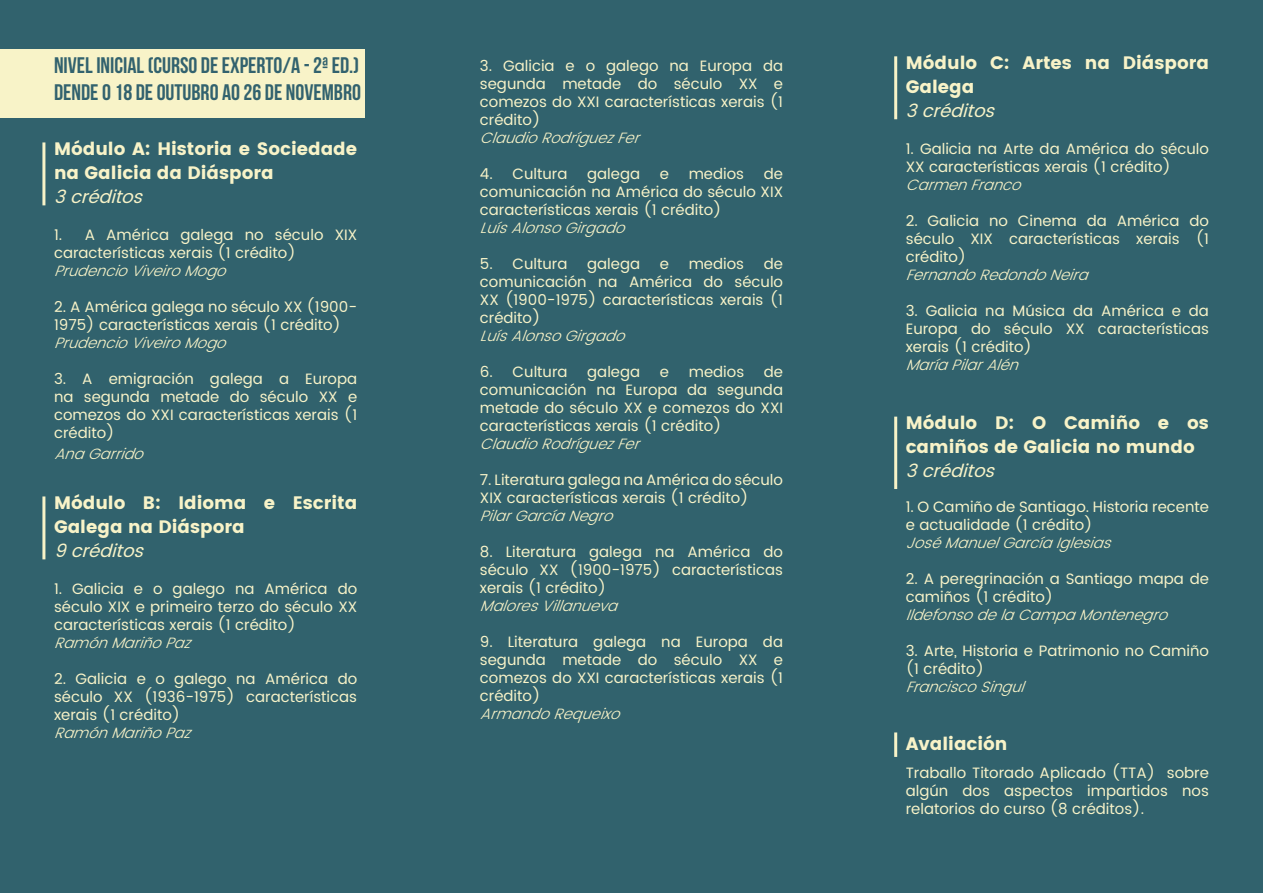
<style>
.page{position:relative;width:1263px;height:893px;background:#31626d}
.page>*{position:absolute;margin:0;border:0;box-sizing:border-box;transform-origin:0 0}
.t1{font:22.5px/27px "Bebas Neue";color:#32626e}
.t2{font:18px/24px "Poppins";color:#f8f3c8}
.t3{font:italic 18px "Poppins";color:#f8f3c8}
.t4{font:15px/18px "Poppins";color:#f8f3c8;text-align:justify}
.t5{font:italic 300 15px "Poppins";color:#f8f3c8}
</style>
<div class="page">
<div style="left:0;top:49px;width:364px;height:69px;background:#f8f3c8"></div>
<hr style="left:42px;top:142px;width:3px;height:63px;background:#f8f3c8">
<hr style="left:894px;top:56px;width:3px;height:63px;background:#f8f3c8">
<hr style="left:894px;top:417px;width:3px;height:72px;background:#f8f3c8">
<hr style="left:42px;top:496px;width:3px;height:63px;background:#f8f3c8">
<hr style="left:894px;top:732px;width:3px;height:25px;background:#f8f3c8">
<h1 class="t1" style="left:54px;top:52px;width:308px">NIVEL INICIAL (CURSO DE EXPERTO/A - 2ª ED.)<br>DENDE O 18 DE OUTUBRO AO 26 DE NOVEMBRO</h1>
<p class="t2" style="left:54px;top:137px;width:305px">Módulo A: Historia e Sociedade na Galicia da Diáspora</p>
<p class="t3" style="left:54px;top:184px;width:97px">3créditos</p>
<p class="t4" style="left:54px;top:227px;width:305px">1. A América galega no século XIX características xerais (1 crédito)</p>
<p class="t5" style="left:54px;top:260px;width:181px">PrudencioViveiroMogo</p>
<p class="t4" style="left:54px;top:299px;width:305px">2. A América galega no século XX (1900-<br>1975) características xerais (1 crédito)</p>
<p class="t5" style="left:54px;top:332px;width:181px">PrudencioViveiroMogo</p>
<p class="t4" style="left:54px;top:371px;width:305px">3. A emigración galega a Europa na segunda metade do século XX e comezos do XXI características xerais (1 crédito)</p>
<p class="t5" style="left:54px;top:443px;width:98px">AnaGarrido</p>
<p class="t2" style="left:54px;top:491px;width:305px">Módulo B: Idioma e Escrita<br>Galega na Diáspora</p>
<p class="t3" style="left:54px;top:538px;width:98px">9créditos</p>
<p class="t4" style="left:54px;top:581px;width:305px">1. Galicia e o galego na América do século XIX e primeiro terzo do século XX características xerais (1 crédito)</p>
<p class="t5" style="left:54px;top:632px;width:146px">RamónMariñoPaz</p>
<p class="t4" style="left:54px;top:671px;width:305px">2. Galicia e o galego na América do século XX (1936-1975) características xerais (1 crédito)</p>
<p class="t5" style="left:54px;top:722px;width:146px">RamónMariñoPaz</p>
<p class="t4" style="left:480px;top:57px;width:305px">3. Galicia e o galego na Europa da segunda metade do século XX e comezos do XXI características xerais (1 crédito)</p>
<p class="t5" style="left:480px;top:127px;width:168px">ClaudioRodríguezFer</p>
<p class="t4" style="left:480px;top:165px;width:89px">4. Cultura</p>
<p class="t4" style="left:587px;top:165px;width:54px">galega</p>
<p class="t4" style="left:660px;top:165px;width:11px">e</p>
<p class="t4" style="left:689px;top:165px;width:57px">medios</p>
<p class="t4" style="left:480px;top:165px;width:305px;text-indent:284px">de comunicación na América do século XIX características xerais (1 crédito)</p>
<p class="t5" style="left:480px;top:217px;width:154px">LuísAlonsoGirgado</p>
<p class="t4" style="left:480px;top:255px;width:89px">5. Cultura</p>
<p class="t4" style="left:587px;top:255px;width:54px">galega</p>
<p class="t4" style="left:660px;top:255px;width:11px">e</p>
<p class="t4" style="left:689px;top:255px;width:57px">medios</p>
<p class="t4" style="left:480px;top:255px;width:305px;text-indent:284px">de comunicación na América do século XX (1900-1975) características xerais (1 crédito)</p>
<p class="t5" style="left:480px;top:325px;width:154px">LuísAlonsoGirgado</p>
<p class="t4" style="left:480px;top:363px;width:89px">6. Cultura</p>
<p class="t4" style="left:587px;top:363px;width:54px">galega</p>
<p class="t4" style="left:660px;top:363px;width:11px">e</p>
<p class="t4" style="left:689px;top:363px;width:57px">medios</p>
<p class="t4" style="left:480px;top:363px;width:305px;text-indent:284px">de comunicación na Europa da segunda metade do século XX e comezos do XXI características xerais (1 crédito)</p>
<p class="t5" style="left:480px;top:433px;width:168px">ClaudioRodríguezFer</p>
<p class="t4" style="left:480px;top:471px;width:305px">7. Literatura galega na América do século<br>XIX características xerais (1 crédito)</p>
<p class="t5" style="left:480px;top:505px;width:142px">PilarGarcíaNegro</p>
<p class="t4" style="left:480px;top:543px;width:305px">8. Literatura galega na América do século XX (1900-1975) características xerais (1 crédito)</p>
<p class="t5" style="left:480px;top:595px;width:147px">MaloresVillanueva</p>
<p class="t4" style="left:480px;top:633px;width:305px">9. Literatura galega na Europa da segunda metade do século XX e comezos do XXI características xerais (1 crédito)</p>
<p class="t5" style="left:480px;top:703px;width:149px">ArmandoRequeixo</p>
<p class="t2" style="left:906px;top:51px;width:305px">Módulo C: Artes na Diáspora<br>Galega</p>
<p class="t3" style="left:906px;top:98px;width:97px">3créditos</p>
<p class="t4" style="left:906px;top:141px;width:305px">1. Galicia na Arte da América do século<br>XX características xerais (1 crédito)</p>
<p class="t5" style="left:906px;top:174px;width:124px">CarmenFranco</p>
<p class="t4" style="left:906px;top:213px;width:305px">2. Galicia no Cinema da América do século XIX características xerais (1 crédito)</p>
<p class="t5" style="left:906px;top:264px;width:191px">FernandoRedondoNeira</p>
<p class="t4" style="left:906px;top:303px;width:305px">3. Galicia na Música da América e da Europa do século XX características xerais (1 crédito)</p>
<p class="t5" style="left:906px;top:354px;width:122px">MaríaPilarAlén</p>
<p class="t2" style="left:906px;top:411px;width:305px">Módulo D: O Camiño e os camiños de Galicia no mundo</p>
<p class="t3" style="left:906px;top:458px;width:97px">3créditos</p>
<p class="t4" style="left:906px;top:498px;width:305px">1. O Camiño de Santiago. Historia recente e actualidade (1 crédito)</p>
<p class="t5" style="left:906px;top:532px;width:214px">JoséManuelGarcíaIglesias</p>
<p class="t4" style="left:906px;top:570px;width:305px">2. A peregrinación a Santiago mapa de camiños (1 crédito)</p>
<p class="t5" style="left:906px;top:604px;width:271px">IldefonsodelaCampaMontenegro</p>
<p class="t4" style="left:906px;top:642px;width:305px">3. Arte, Historia e Patrimonio no Camiño (1 crédito)</p>
<p class="t5" style="left:906px;top:676px;width:127px">FranciscoSingul</p>
<p class="t2" style="left:906px;top:732px;width:103px">Avaliación</p>
<p class="t4" style="left:906px;top:764px;width:305px">Traballo Titorado Aplicado (TTA) sobre algún dos aspectos impartidos nos relatorios do curso (8 créditos).</p>
</div>
